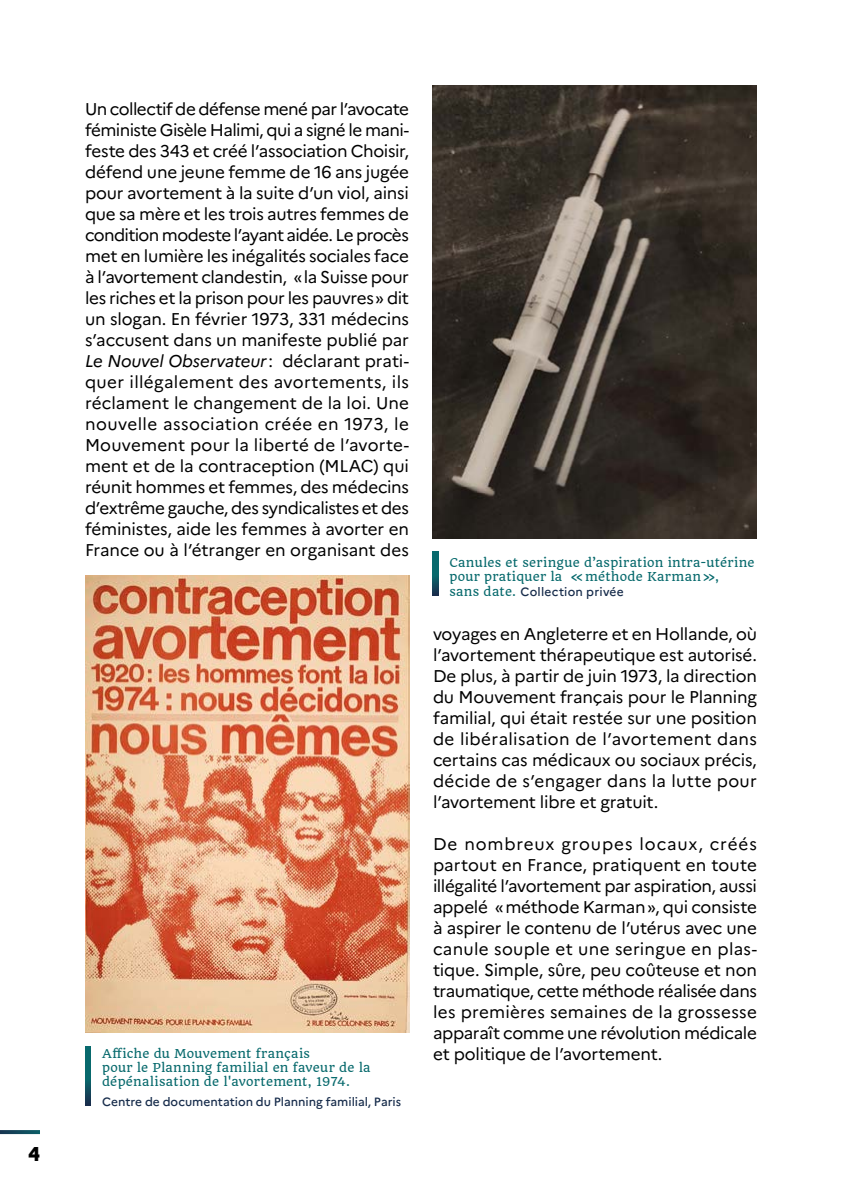
<style>
.page{position:relative;width:842px;height:1191px;background:#fff}
.page>*{position:absolute;margin:0;border:0;box-sizing:border-box;transform-origin:0 0}
.t1{font:800 20px "Marianne";color:#000}
.Texte{font:17px/21px "Marianne";letter-spacing:-.01em;color:#000;text-align:justify}
.Titre_légende{font:12px/14px "Quando";letter-spacing:.02em;color:#086a6d}
.cote{font:500 12px "Marianne";color:#182d4c}
.Titre_légende-2{font:500 12px "Marianne";letter-spacing:.02em;color:#182d4c}
.s1{font-style:italic}
.s2{font-family:"Quando";font-weight:400;color:#086a6d}
</style>
<div class="page">
<img style="left:85px;top:575px;width:325px;height:457px">
<img style="left:432px;top:85px;width:325px;height:453px">
<svg style="left:85px;top:1046px;width:6px;height:60px"></svg>
<svg style="left:432px;top:552px;width:6px;height:43px"></svg>
<svg style="left:0;top:1130px;width:40px;height:4px"></svg>
<p class="t1" style="left:28px;top:1138px;width:13px">4</p>
<p class="Texte" style="left:85px;top:97px;width:325px">Un collectif de défense mené par l’avocate féministe Gisèle Halimi, qui a signé le mani&shy;feste des 343 et créé l’association Choisir, défend une jeune femme de 16 ans jugée pour avortement à la suite d’un viol, ainsi que sa mère et les trois autres femmes de condition modeste l’ayant aidée. Le procès met en lumière les inégalités sociales face à l’avortement clandestin, « la Suisse pour les riches et la prison pour les pauvres » dit un slogan. En février 1973, 331 médecins s’accusent dans un manifeste publié par <span class="s1">Le Nouvel Observateur</span> : déclarant prati&shy;quer illégalement des avortements, ils réclament le changement de la loi. Une nouvelle association créée en 1973, le Mouvement pour la liberté de l’avorte&shy;ment et de la contraception (MLAC) qui réunit hommes et femmes, des médecins d’extrême gauche, des syndicalistes et des féministes, aide les femmes à avorter en France ou à l’étranger en organisant des</p>
<p class="Titre_légende" style="left:449px;top:556px;width:307px">Canules et seringue d’aspiration intra-utérine pour pratiquer la «méthode Karman»,</p>
<p class="Titre_légende-2" style="left:449px;top:582px;width:176px"><span class="s2">sans date.</span> Collection privée</p>
<p class="Texte" style="left:433px;top:622px;width:325px">voyages en Angleterre et en Hollande, où l’avortement thérapeutique est autorisé.<br>De plus, à partir de juin 1973, la direction du Mouvement français pour le Planning familial, qui était restée sur une position de libéralisation de l’avortement dans certains cas médicaux ou sociaux précis, décide de s’engager dans la lutte pour l’avortement libre et gratuit.</p>
<p class="Texte" style="left:433px;top:832px;width:325px">De nombreux groupes locaux, créés partout en France, pratiquent en toute illégalité l’avortement par aspiration, aussi appelé « méthode Karman », qui consiste à aspirer le contenu de l’utérus avec une canule souple et une seringue en plas&shy;tique. Simple, sûre, peu coûteuse et non traumatique, cette méthode réalisée dans les premières semaines de la grossesse apparaît comme une révolution médicale</p>
<p class="Titre_légende" style="left:102px;top:1046px;width:210px">Affiche du Mouvement français</p>
<p class="Texte" style="left:433px;top:1042px;width:231px">et politique de l’avortement.</p>
<p class="Titre_légende" style="left:102px;top:1060px;width:270px">pour le Planning familial en faveur de la dépénalisation de l'avortement, 1974.</p>
<p class="cote" style="left:102px;top:1092px;width:301px">Centre de documentation du Planning familial, Paris</p>
</div>
